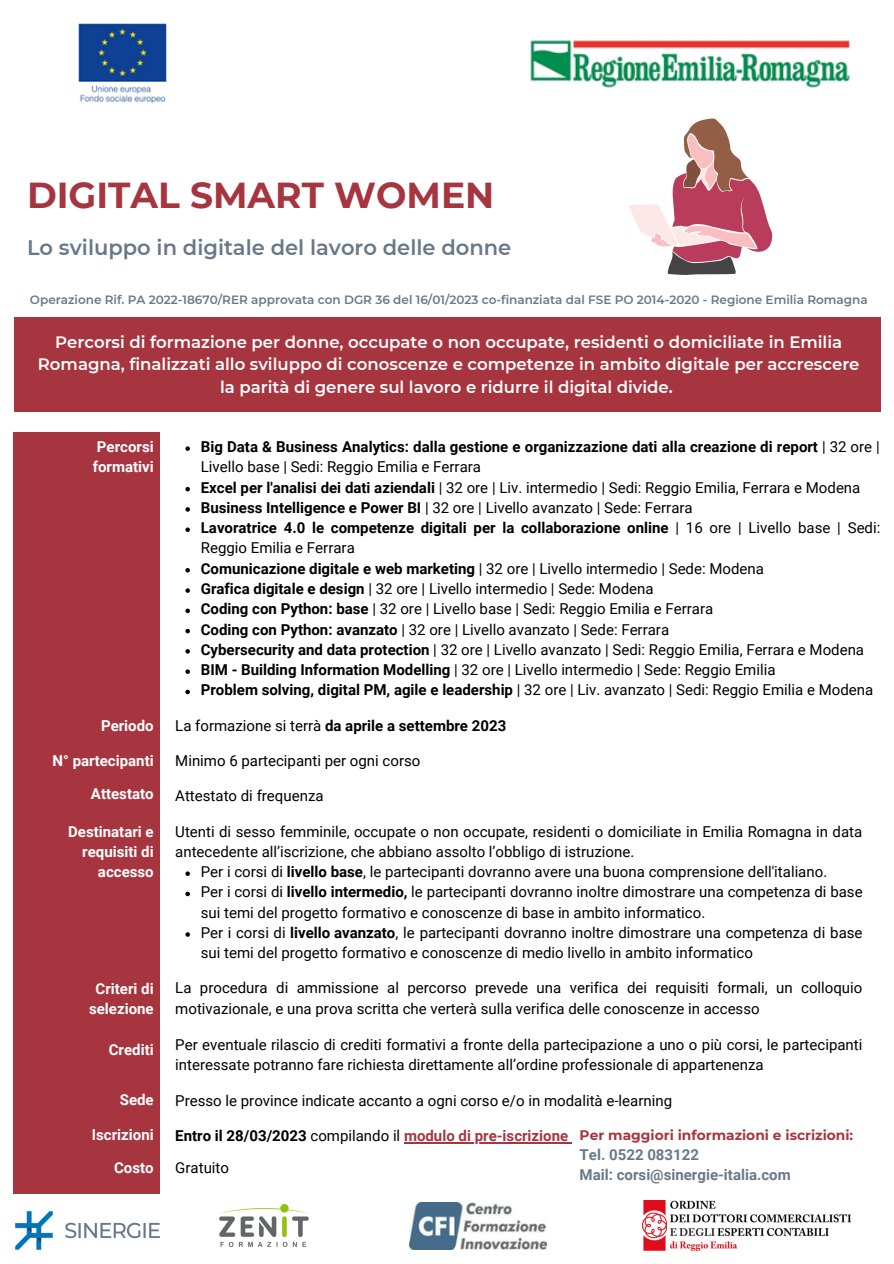
<style>
.page{position:relative;width:894px;height:1264px;background:#fff}
.page>*{position:absolute;margin:0;border:0;box-sizing:border-box;transform-origin:0 0}
.t1{font:700 36px "Montserrat";color:#a63540}
.t2{font:600 21px "Montserrat";color:#697888}
.t3{font:600 16.5px/22.5px "Montserrat";color:#fff;text-align:center}
.t4{font:15px/20.2px "Roboto";color:#000}
.t5{font:700 15px/20.2px "Roboto";color:#fff}
.t6{font:700 15px "Roboto";color:#a63540}
.t7{font:700 15px/20.2px "Roboto";color:#697888}
.t8{font:700 15px "Roboto";color:#000}
.t9{font:700 13.8px "Montserrat";color:#a63540}
.t10{font:600 12px "Montserrat";color:#697888}
.s1{font-weight:700}
.s2{font-weight:400}
.s3{color:#000}
.s4{font-weight:400;color:#000}
</style>
<div class="page">
<img style="left:530px;top:40px;width:320px;height:48px">
<img style="left:79px;top:24px;width:88px;height:78px">
<svg style="left:628px;top:118px;width:145px;height:157px"></svg>
<div style="left:14px;top:317px;width:866px;height:95px;background:#a63540"></div>
<img style="left:15px;top:1211px;width:145px;height:38px">
<div style="left:14px;top:432px;width:146px;height:761px;background:#a63540"></div>
<img style="left:219px;top:1204px;width:90px;height:43px">
<img style="left:409px;top:1202px;width:137px;height:47px">
<svg style="left:185px;top:446px;width:5px;height:5px"></svg>
<svg style="left:185px;top:487px;width:5px;height:4px"></svg>
<svg style="left:185px;top:507px;width:5px;height:4px"></svg>
<svg style="left:185px;top:527px;width:5px;height:5px"></svg>
<svg style="left:185px;top:568px;width:5px;height:4px"></svg>
<svg style="left:185px;top:588px;width:5px;height:5px"></svg>
<svg style="left:185px;top:608px;width:5px;height:5px"></svg>
<svg style="left:185px;top:629px;width:5px;height:4px"></svg>
<svg style="left:185px;top:649px;width:5px;height:4px"></svg>
<svg style="left:185px;top:669px;width:5px;height:5px"></svg>
<svg style="left:185px;top:689px;width:5px;height:5px"></svg>
<img style="left:642px;top:1200px;width:208px;height:50px">
<hr style="left:404px;top:1142px;width:164px;height:1px;background:#a63540">
<svg style="left:185px;top:871px;width:5px;height:5px"></svg>
<svg style="left:185px;top:891px;width:5px;height:5px"></svg>
<svg style="left:185px;top:932px;width:5px;height:4px"></svg>
<h1 class="t1" style="left:27px;top:173px;width:468px">DIGITAL SMART WOMEN</h1>
<h2 class="t2" style="left:27px;top:235px;width:485px">Lo sviluppo in digitale del lavoro delle donne</h2>
<p class="t10" style="left:30px;top:292px;width:839px">Operazione Rif. PA 2022-18670/RER approvata con DGR 36 del 16/01/2023 co-finanziata dal FSE PO 2014-2020 - Regione Emilia Romagna</p>
<p class="t3" style="left:38px;top:330px;width:822px">Percorsi di formazione per donne, occupate o non occupate, residenti o domiciliate in Emilia<br>Romagna, finalizzati allo sviluppo di conoscenze e competenze in ambito digitale per accrescere la parità di genere sul lavoro e ridurre il digital divide.</p>
<p class="t5" style="left:93px;top:437px;width:62px">Percorsi formativi</p>
<p class="t4" style="left:201px;top:437px;width:681px"><span class="s1">Big Data &amp; Business Analytics: dalla gestione e organizzazione dati alla creazione di report</span> | 32 ore | Livello base | Sedi: Reggio Emilia e Ferrara<br><span class="s1">Excel per l'analisi dei dati aziendali</span> | 32 ore | Liv. intermedio | Sedi: Reggio Emilia, Ferrara e Modena <span class="s1">Business Intelligence e Power BI</span> | 32 ore | Livello avanzato | Sede: Ferrara<br><span class="s1">Lavoratrice 4.0 le competenze digitali per la collaborazione online</span> | 16 ore | Livello base | Sedi:<br>Reggio Emilia e Ferrara<br><span class="s1">Comunicazione digitale e web marketing</span> | 32 ore | Livello intermedio | Sede: Modena<br><span class="s1">Grafica digitale e design</span> | 32 ore | Livello intermedio | Sede: Modena<br><span class="s1">Coding con Python: base</span> | 32 ore | Livello base | Sedi: Reggio Emilia e Ferrara<br><span class="s1">Coding con Python: avanzato</span> | 32 ore | Livello avanzato | Sede: Ferrara<br><span class="s1">Cybersecurity and data protection</span> | 32 ore | Livello avanzato | Sedi: Reggio Emilia, Ferrara e Modena <span class="s1">BIM - Building Information Modelling</span> | 32 ore | Livello intermedio | Sede: Reggio Emilia<br><span class="s1">Problem solving, digital PM, agile e leadership</span> | 32 ore | Liv. avanzato | Sedi: Reggio Emilia e Modena</p>
<p class="t5" style="left:101px;top:715px;width:54px">Periodo</p>
<p class="t8" style="left:175px;top:716px;width:332px"><span class="s2">La formazione si terrà</span> da aprile a settembre 2023</p>
<p class="t5" style="left:53px;top:750px;width:103px">N° partecipanti</p>
<p class="t4" style="left:175px;top:750px;width:246px">Minimo 6 partecipanti per ogni corso</p>
<p class="t5" style="left:91px;top:784px;width:64px">Attestato</p>
<p class="t4" style="left:175px;top:786px;width:150px">Attestato di frequenza</p>
<p class="t5" style="left:68px;top:821px;width:87px;text-align:right">Destinatari e requisiti di accesso</p>
<p class="t4" style="left:175px;top:821px;width:688px">Utenti di sesso femminile, occupate o non occupate, residenti o domiciliate in Emilia Romagna in data antecedente all’iscrizione, che abbiano assolto l’obbligo di istruzione.</p>
<p class="t4" style="left:201px;top:861px;width:663px">Per i corsi di <span class="s1">livello base</span>, le partecipanti dovranno avere una buona comprensione dell'italiano.<br>Per i corsi di <span class="s1">livello intermedio,</span> le partecipanti dovranno inoltre dimostrare una competenza di base sui temi del progetto formativo e conoscenze di base in ambito informatico.<br>Per i corsi di <span class="s1">livello avanzato</span>, le partecipanti dovranno inoltre dimostrare una competenza di base sui temi del progetto formativo e conoscenze di medio livello in ambito informatico</p>
<p class="t5" style="left:89px;top:978px;width:66px;text-align:center">Criteri di selezione</p>
<p class="t4" style="left:175px;top:978px;width:688px">La procedura di ammissione al percorso prevede una verifica dei requisiti formali, un colloquio motivazionale, e una prova scritta che verterà sulla verifica delle conoscenze in accesso</p>
<p class="t5" style="left:109px;top:1039px;width:46px">Crediti</p>
<p class="t4" style="left:175px;top:1034px;width:688px">Per eventuale rilascio di crediti formativi a fronte della partecipazione a uno o più corsi, le partecipanti interessate potranno fare richiesta direttamente all’ordine professionale di appartenenza</p>
<p class="t5" style="left:120px;top:1089px;width:35px">Sede</p>
<p class="t4" style="left:175px;top:1090px;width:498px">Presso le province indicate accanto a ogni corso e/o in modalità e-learning</p>
<p class="t5" style="left:92px;top:1125px;width:63px">Iscrizioni</p>
<p class="t6" style="left:175px;top:1127px;width:394px"><span class="s3">Entro il 28/03/2023</span> <span class="s4">compilando il</span> modulo di pre-iscrizione</p>
<p class="t5" style="left:114px;top:1157px;width:41px">Costo</p>
<p class="t4" style="left:175px;top:1157px;width:55px">Gratuito</p>
<p class="t9" style="left:579px;top:1127px;width:275px">Per maggiori informazioni e iscrizioni:</p>
<p class="t7" style="left:579px;top:1144px;width:212px">Tel. 0522 083122<br>Mail: corsi@sinergie-italia.com</p>
</div>
